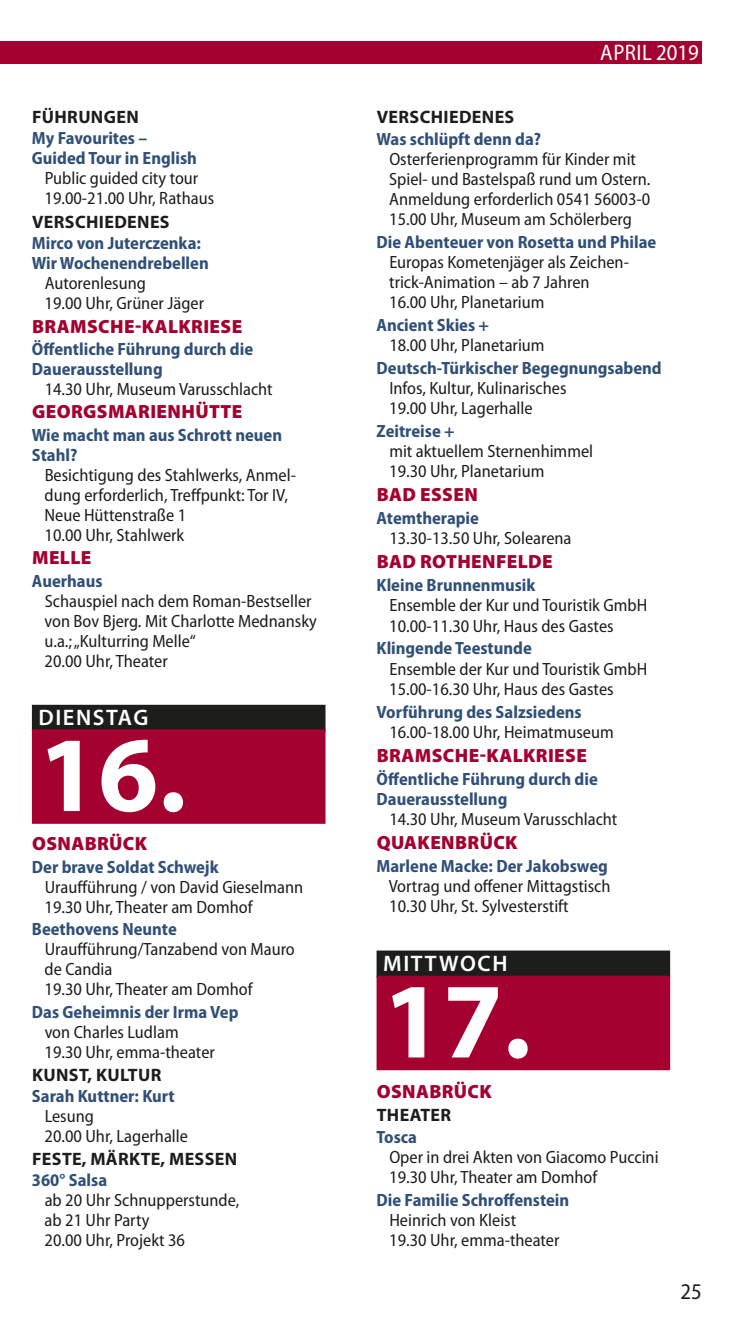
<style>
.page{position:relative;width:734px;height:1340px;background:#fff}
.page>*{position:absolute;margin:0;border:0;box-sizing:border-box;transform-origin:0 0}
.t1{font:700 108px "Myriad Pro";color:#fff}
.t2{font:600 22.5px "Myriad Pro";letter-spacing:.07em;color:#fff}
.t3{font:semi-condensed 22.5px "Myriad Pro";letter-spacing:.02em;color:#fff}
.t4{font:semi-condensed 22.5px "Myriad Pro";color:#1d1d1c}
.t5{font:900 19.12px "Myriad Pro";letter-spacing:.02em;color:#a40030}
.t6{font:700 18px "Myriad Pro";letter-spacing:.02em;color:#1d1d1c}
.t7{font:semi-condensed 17.78px/20px "Myriad Pro";color:#1d1d1c}
.t8{font:700 semi-condensed 17.78px "Myriad Pro";color:#315077}
.s1{font-weight:700;color:#315077}
</style>
<div class="page">
<div style="left:0;top:41px;width:702px;height:23px;background:#a40030"></div>
<div style="left:32px;top:704px;width:293px;height:27px;background:#1d1d1c"></div>
<div style="left:32px;top:729px;width:293px;height:94px;background:#a40030"></div>
<div style="left:376px;top:950px;width:294px;height:27px;background:#1d1d1c"></div>
<div style="left:376px;top:975px;width:294px;height:95px;background:#a40030"></div>
<p class="t6" style="left:32px;top:106px;width:108px">FÜHRUNGEN</p>
<p class="t8" style="left:32px;top:132px;width:117px">My Favourites –</p>
<p class="t8" style="left:32px;top:152px;width:166px">Guided Tour in English</p>
<p class="t7" style="left:45px;top:170px;width:155px">Public guided city tour</p>
<p class="t7" style="left:45px;top:190px;width:171px">19.00-21.00 Uhr, Rathaus</p>
<p class="t6" style="left:32px;top:211px;width:139px">VERSCHIEDENES</p>
<p class="t8" style="left:32px;top:236px;width:171px">Mirco von Juterczenka:</p>
<p class="t8" style="left:32px;top:256px;width:178px">Wir Wochen endrebellen</p>
<p class="t7" style="left:45px;top:274px;width:103px">Autorenlesung</p>
<p class="t7" style="left:45px;top:294px;width:161px">19.00 Uhr, Grüner Jäger</p>
<p class="t5" style="left:32px;top:315px;width:212px">BRAMSCHE-KALKRIESE</p>
<p class="t8" style="left:32px;top:342px;width:223px">Öffentliche Führung durch die</p>
<p class="t8" style="left:32px;top:362px;width:132px">Dauerausstellung</p>
<p class="t7" style="left:45px;top:380px;width:229px">14.30 Uhr, Museum Varusschlacht</p>
<p class="t5" style="left:32px;top:400px;width:212px">GEORGSMARIENHÜTTE</p>
<p class="t8" style="left:32px;top:428px;width:252px">Wie macht man aus Schrott neuen</p>
<p class="t8" style="left:32px;top:448px;width:47px">Stahl?</p>
<p class="t7" style="left:45px;top:466px;width:253px">Besichtigung des Stahlwerks, Anmel-</p>
<p class="t7" style="left:45px;top:486px;width:245px">dung erforderlich, Treffpunkt: Tor IV,</p>
<p class="t7" style="left:45px;top:506px;width:143px">Neue Hüttenstraße 1</p>
<p class="t7" style="left:45px;top:526px;width:141px">10.00 Uhr, Stahlwerk</p>
<p class="t5" style="left:32px;top:546px;width:61px">MELLE</p>
<p class="t7" style="left:45px;top:572px;width:274px;text-indent:-13px"><span class="s1">Auerhaus<br></span>Schauspiel nach dem Roman-Bestseller von Bov Bjerg. Mit Charlotte Mednansky u.a.; „Kulturring Melle“<br>20.00 Uhr, Theater</p>
<p class="t2" style="left:38px;top:704px;width:111px">DIENSTAG</p>
<p class="t1" style="left:38px;top:710px;width:149px">16.</p>
<p class="t5" style="left:32px;top:832px;width:117px">OSNABRÜCK</p>
<p class="t7" style="left:45px;top:858px;width:260px;text-indent:-13px"><span class="s1">Der brave Soldat Schwejk<br></span>Uraufführung / von David Gieselmann<br>19.30 Uhr, Theater am Domhof</p>
<p class="t7" style="left:45px;top:920px;width:252px;text-indent:-13px"><span class="s1">Beethovens Neunte<br></span>Uraufführung/Tanzabend von Mauro de Candia<br>19.30 Uhr, Theater am Domhof</p>
<p class="t7" style="left:45px;top:1003px;width:195px;text-indent:-13px"><span class="s1">Das Geheimnis der Irma Vep </span>von Charles Ludlam<br>19.30 Uhr, emma-theater</p>
<p class="t6" style="left:32px;top:1063px;width:131px">KUNST, KULTUR</p>
<p class="t7" style="left:45px;top:1087px;width:145px;text-indent:-13px"><span class="s1">Sarah Kuttner: Kurt<br></span>Lesung<br>20.00 Uhr, Lagerhalle</p>
<p class="t6" style="left:32px;top:1148px;width:206px">FESTE, MÄRKTE, MESSEN</p>
<p class="t7" style="left:45px;top:1171px;width:196px;text-indent:-13px"><span class="s1">360° Salsa<br></span>ab 20 Uhr Schnupperstunde, ab 21 Uhr Party<br>20.00 Uhr, Projekt 36</p>
<p class="t3" style="left:600px;top:44px;width:100px">APRIL 2019</p>
<p class="t6" style="left:376px;top:106px;width:139px">VERSCHIEDENES</p>
<p class="t7" style="left:389px;top:130px;width:263px;text-indent:-13px"><span class="s1">Was schlüpft denn da?<br></span>Osterferienprogramm für Kinder mit Spiel- und Bastelspaß rund um Ostern.<br>Anmeldung erforderlich 0541 56003-0<br>15.00 Uhr, Museum am Schölerberg</p>
<p class="t7" style="left:389px;top:233px;width:269px;text-indent:-13px"><span class="s1">Die Abenteuer von Rosetta und Philae<br></span>Europas Kometenjäger als Zeichen&shy;trick-Animation – ab 7 Jahren<br>16.00 Uhr, Planetarium</p>
<p class="t7" style="left:389px;top:316px;width:157px;text-indent:-13px"><span class="s1">Ancient Skies +<br></span>18.00 Uhr, Planetarium</p>
<p class="t7" style="left:389px;top:359px;width:274px;text-indent:-13px"><span class="s1">Deutsch-Türkischer Begegnungsabend<br></span>Infos, Kultur, Kulinarisches<br>19.00 Uhr, Lagerhalle</p>
<p class="t7" style="left:389px;top:422px;width:205px;text-indent:-13px"><span class="s1">Zeitreise +<br></span>mit aktuellem Sternenhimmel<br>19.30 Uhr, Planetarium</p>
<p class="t5" style="left:376px;top:483px;width:103px">BAD ESSEN</p>
<p class="t7" style="left:389px;top:510px;width:184px;text-indent:-13px"><span class="s1">Atemtherapie<br></span>13.30-13.50 Uhr, Solearena</p>
<p class="t5" style="left:376px;top:550px;width:177px">BAD ROTHENFELDE</p>
<p class="t7" style="left:389px;top:577px;width:259px;text-indent:-13px"><span class="s1">Kleine Brunnenmusik<br></span>Ensemble der Kur und Touristik GmbH<br>10.00-11.30 Uhr, Haus des Gastes</p>
<p class="t7" style="left:389px;top:640px;width:259px;text-indent:-13px"><span class="s1">Klingende Teestunde<br></span>Ensemble der Kur und Touristik GmbH<br>15.00-16.30 Uhr, Haus des Gastes</p>
<p class="t7" style="left:389px;top:703px;width:226px;text-indent:-13px"><span class="s1">Vorführung des Salzsiedens<br></span>16.00-18.00 Uhr, Heimatmuseum</p>
<p class="t5" style="left:376px;top:744px;width:212px">BRAMSCHE-KALKRIESE</p>
<p class="t8" style="left:376px;top:772px;width:223px">Öffentliche Führung durch die</p>
<p class="t8" style="left:376px;top:792px;width:132px">Dauerausstellung</p>
<p class="t7" style="left:389px;top:810px;width:229px">14.30 Uhr, Museum Varusschlacht</p>
<p class="t5" style="left:376px;top:831px;width:142px">QUAKENBRÜCK</p>
<p class="t7" style="left:388px;top:857px;width:223px;text-indent:-12px"><span class="s1">Marlene Macke: Der Jakobsweg<br></span>Vortrag und offener Mittagstisch<br>10.30 Uhr, St. Sylvesterstift</p>
<p class="t2" style="left:383px;top:950px;width:126px">MITTWOCH</p>
<p class="t1" style="left:383px;top:957px;width:149px">17.</p>
<p class="t5" style="left:376px;top:1079px;width:117px">OSNABRÜCK</p>
<p class="t6" style="left:376px;top:1104px;width:76px">THEATER</p>
<p class="t7" style="left:389px;top:1128px;width:271px;text-indent:-13px"><span class="s1">Tosca<br></span>Oper in drei Akten von Giacomo Puccini<br>19.30 Uhr, Theater am Domhof</p>
<p class="t7" style="left:389px;top:1191px;width:181px;text-indent:-13px"><span class="s1">Die Familie Schroffenstein<br></span>Heinrich von Kleist<br>19.30 Uhr, emma-theater</p>
<p class="t4" style="left:680px;top:1283px;width:23px">25</p>
</div>
